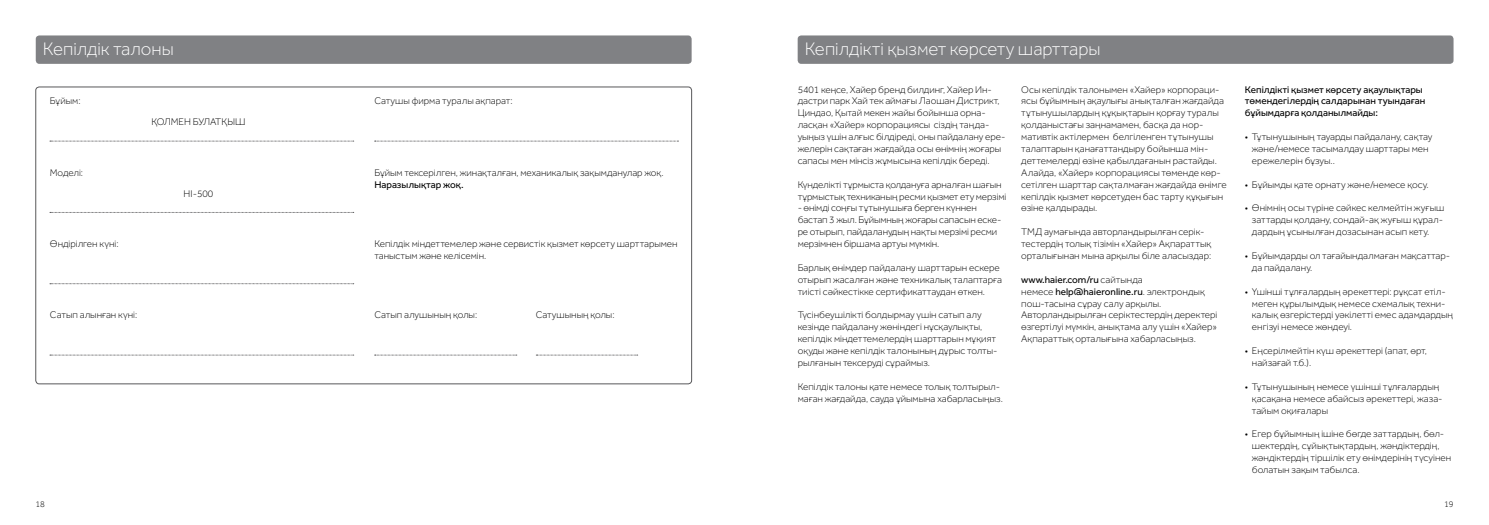
<style>
.page{position:relative;width:1489px;height:525px;background:#fff}
.page>*{position:absolute;margin:0;border:0;box-sizing:border-box;transform-origin:0 0}
.t1{font:300 18.75px "Effra";color:#fff}
.t2{font:300 10px/11.9px "Effra";color:#000}
.t3{font:10px/11.9px "Effra";color:#000}
.t4{font:300 8.75px "Effra";color:#000}
.s1{font-weight:400}
</style>
<div class="page">
<div style="left:797px;top:35px;width:656px;height:29px;background:#808184;border-radius:4px"></div>
<div style="left:36px;top:35px;width:655px;height:29px;background:#808184;border-radius:4px"></div>
<svg style="left:50px;top:141px;width:304px;height:1px"></svg>
<svg style="left:374px;top:141px;width:304px;height:1px"></svg>
<svg style="left:50px;top:283px;width:304px;height:1px"></svg>
<svg style="left:50px;top:354px;width:304px;height:1px"></svg>
<svg style="left:374px;top:354px;width:143px;height:1px"></svg>
<svg style="left:536px;top:354px;width:101px;height:1px"></svg>
<svg style="left:50px;top:212px;width:304px;height:1px"></svg>
<p class="t1" style="left:43px;top:38px;width:132px">Кепілдік талоны</p>
<p class="t2" style="left:50px;top:95px;width:32px">Бұйым:</p>
<p class="t2" style="left:50px;top:166px;width:35px">Моделі:</p>
<p class="t2" style="left:50px;top:237px;width:70px">Өндірілген күні:</p>
<p class="t2" style="left:151px;top:116px;width:96px">ҚОЛМЕН БУЛАТҚЫШ</p>
<p class="t2" style="left:183px;top:187px;width:31px">НI-500</p>
<p class="t2" style="left:50px;top:309px;width:89px">Сатып алынған күні:</p>
<p class="t2" style="left:374px;top:95px;width:140px">Сатушы фирма туралы ақпарат:</p>
<p class="t2" style="left:374px;top:166px;width:291px">Бұйым тексерілген, жинақталған, механикалық зақымданулар жоқ.<br><span class="s1">Наразылықтар жоқ.</span></p>
<p class="t2" style="left:374px;top:237px;width:305px">Кепілдік міндеттемелер және сервистік қызмет көрсету шарттарымен таныстым және келісемін.</p>
<p class="t2" style="left:374px;top:309px;width:104px">Сатып алушының қолы:</p>
<p class="t2" style="left:535px;top:309px;width:80px">Сатушының қолы:</p>
<p class="t1" style="left:804px;top:38px;width:297px">Кепілдікті қызмет көрсету шарттары</p>
<p class="t2" style="left:797px;top:83px;width:209px">5401 кеңсе, Хайер бренд билдинг, Хайер Ин&shy;дастри парк Хай тек аймағы Лаошан Дистрикт, Циндао, Қытай мекен жайы бойынша орна&shy;ласқан «Хайер» корпорациясы сіздің таңда&shy;уыңыз үшін алғыс білдіреді, оны пайдалану ере&shy;желерін сақтаған жағдайда осы өнімнің жоғары сапасы мен мінсіз жұмысына кепілдік береді.</p>
<p class="t2" style="left:797px;top:178px;width:210px">Күнделікті тұрмыста қолдануға арналған шағын тұрмыстық техниканың ресми қызмет ету мерзімі</p>
<p class="t2" style="left:797px;top:202px;width:205px">- өнімді соңғы тұтынушыға берген күннен бастап 3 жыл. Бұйымның жоғары сапасын еске&shy;ре отырып, пайдаланудың нақты мерзімі ресми мерзімнен біршама артуы мүмкін.</p>
<p class="t2" style="left:797px;top:261px;width:206px">Барлық өнімдер пайдалану шарттарын ескере отырып жасалған және техникалық талаптарға тиісті сәйкестікке сертификаттаудан өткен.</p>
<p class="t2" style="left:797px;top:309px;width:201px">Түсінбеушілікті болдырмау үшін сатып алу кезінде пайдалану жөніндегі нұсқаулықты, кепілдік міндеттемелердің шарттарын мұқият оқуды және кепілдік талонының дұрыс толты&shy;рылғанын тексеруді сұраймыз.</p>
<p class="t2" style="left:797px;top:380px;width:207px">Кепілдік талоны қате немесе толық толтырыл&shy;маған жағдайда, сауда ұйымына хабарласыңыз.</p>
<p class="t2" style="left:1021px;top:83px;width:207px">Осы кепілдік талонымен «Хайер» корпораци&shy;ясы бұйымның ақаулығы анықталған жағдайда тұтынушылардың құқықтарын қорғау туралы қолданыстағы заңнамамен, басқа да нор&shy;мативтік актілермен белгіленген тұтынушы талаптарын қанағаттандыру бойынша мін&shy;деттемелерді өзіне қабылдағанын растайды.<br>Алайда, «Хайер» корпорациясы төменде көр&shy;сетілген шарттар сақталмаған жағдайда өнімге кепілдік қызмет көрсетуден бас тарту құқығын өзіне қалдырады.</p>
<p class="t2" style="left:1021px;top:226px;width:192px">ТМД аумағында авторландырылған серік&shy;тестердің толық тізімін «Хайер» Ақпараттық орталығынан мына арқылы біле аласыздар:</p>
<p class="t2" style="left:1021px;top:273px;width:198px"><span class="s1">www.haier.com/ru</span> сайтында<br>немесе <span class="s1">help@haieronline.ru</span>. электрондық пош-тасына сұрау салу арқылы.<br>Авторландырылған серіктестердің деректері өзгертілуі мүмкін, анықтама алу үшін «Хайер» Ақпараттық орталығына хабарласыңыз.</p>
<p class="t3" style="left:1244px;top:83px;width:182px">Кепілдікті қызмет көрсету ақаулықтары төмендегілердің салдарынан туындаған бұйымдарға қолданылмайды:</p>
<p class="t2" style="left:1251px;top:131px;width:182px;text-indent:-7px">• Тұтынушының тауарды пайдалану, сақтау және/немесе тасымалдау шарттары мен ережелерін бұзуы..</p>
<p class="t2" style="left:1244px;top:178px;width:185px">• Бұйымды қате орнату және/немесе қосу.</p>
<p class="t2" style="left:1251px;top:202px;width:194px;text-align:justify;text-indent:-7px">• Өнімнің осы түріне сәйкес келмейтін жуғыш заттарды қолдану, сондай-ақ жуғыш құрал&shy;дардың ұсынылған дозасынан асып кету.</p>
<p class="t2" style="left:1251px;top:249px;width:200px;text-indent:-7px">• Бұйымдарды ол тағайындалмаған мақсаттар&shy;да пайдалану.</p>
<p class="t2" style="left:1251px;top:285px;width:202px;text-indent:-7px">• Үшінші тұлғалардың әрекеттері: рұқсат етіл&shy;меген құрылымдық немесе схемалық техни&shy;калық өзгерістерді уәкілетті емес адамдардың енгізуі немесе жөндеуі.</p>
<p class="t2" style="left:1251px;top:344px;width:176px;text-indent:-7px">• Еңсерілмейтін күш әрекеттері (апат, өрт, найзағай т.б.).</p>
<p class="t2" style="left:1251px;top:380px;width:192px;text-indent:-7px">• Тұтынушының немесе үшінші тұлғалардың қасақана немесе абайсыз әрекеттері, жаза&shy;тайым оқиғалары</p>
<p class="t2" style="left:1251px;top:427px;width:201px;text-indent:-7px">• Егер бұйымның ішіне бөгде заттардың, бөл&shy;шектердің, сұйықтықтардың, жәндіктердің, жәндіктердің тіршілік ету өнімдерінің түсуінен болатын зақым табылса.</p>
<p class="t4" style="left:35px;top:499px;width:11px">18</p>
<p class="t4" style="left:1443px;top:499px;width:11px">19</p>
</div>
